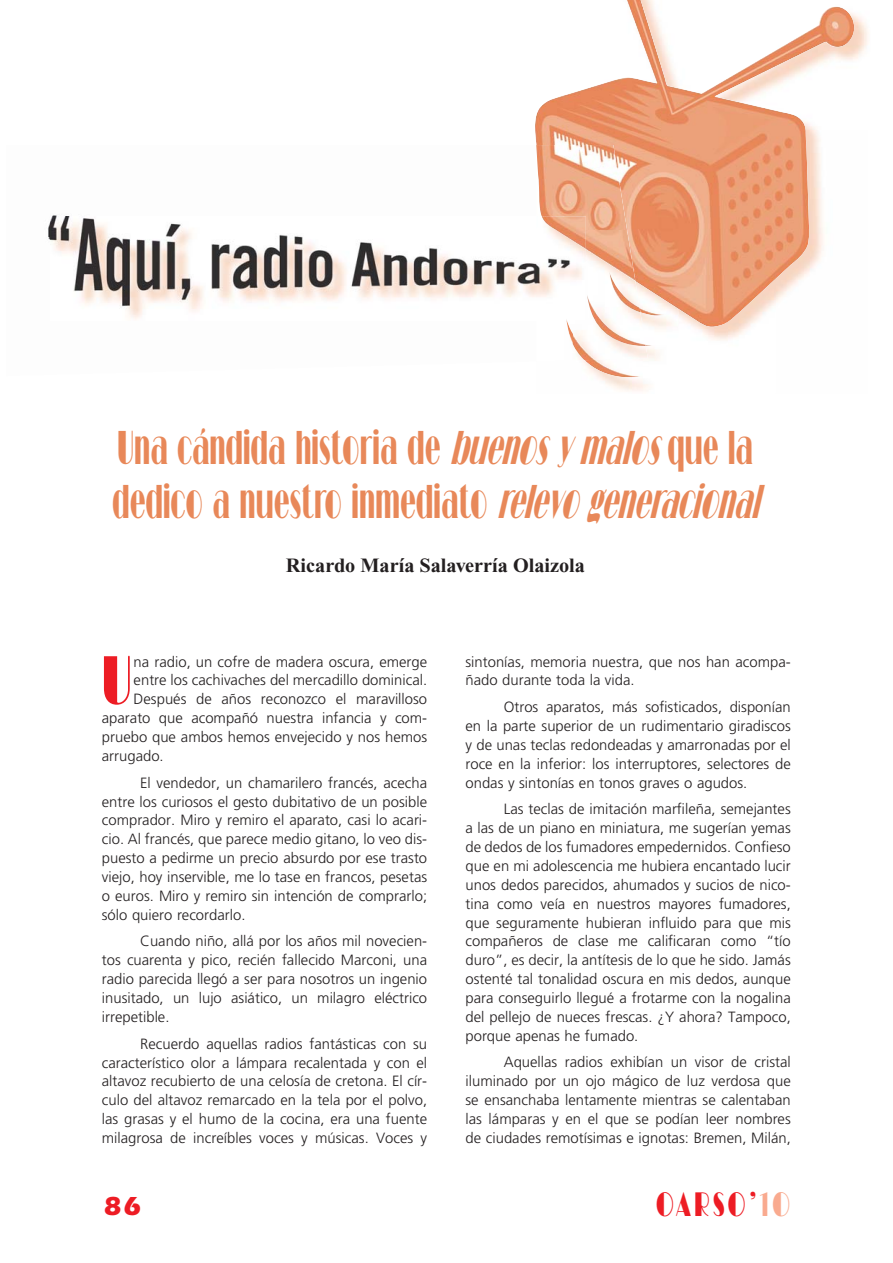
<style>
.page{position:relative;width:893px;height:1263px;background:#fff}
.page>*{position:absolute;margin:0;border:0;box-sizing:border-box;transform-origin:0 0}
.t1{font:68.7px "Ritz FLF Cond";color:#ed1c24}
.t2{font:47.25px/54px "Ritz FLF Cond";letter-spacing:.005em;color:#e88859;scale:.8 1}
.t3{font:33.75px "Ritz FLF Cond";letter-spacing:.1em;color:#ed1c24}
.t4{font:700 27px "Itc Eras";color:#ed1c24}
.t5{font:700 20.25px "Times New Roman";color:#231f20}
.t6{font:300 14.85px/18.9px "Frutiger";color:#231f20;text-align:justify}
.s1{font-style:italic}
.s2{color:#f9aa8f}
</style>
<div class="page">
<img style="left:857px;top:16px;width:12px;height:43px">
<img style="left:535px;top:0;width:322px;height:377px">
<img style="left:536px;top:146px;width:112px;height:216px">
<img style="left:536px;top:145px;width:92px;height:86px">
<img style="left:573px;top:231px;width:73px;height:129px">
<img style="left:566px;top:321px;width:7px;height:24px">
<img style="left:50px;top:216px;width:492px;height:105px">
<img style="left:542px;top:216px;width:44px;height:105px">
<h2 class="t2" style="left:113px;top:423px;width:820px">Una cándida historia de <span class="s1">buenosymalos</span>que la dedico a nuestro inmediato <span class="s1">relevo generacional</span></h2>
<h3 class="t5" style="left:286px;top:558px;width:300px">Ricardo María Salaverría Olaizola</h3>
<h1 class="t1" style="left:102px;top:654px;width:31px">U</h1>
<p class="t6" style="left:134px;top:653px;width:295px">na radio, un cofre de madera oscura, emerge</p>
<p class="t6" style="left:134px;top:672px;width:295px">entre los cachivaches del mercadillo dominical.</p>
<p class="t6" style="left:134px;top:691px;width:295px">Después de años reconozco el maravilloso</p>
<p class="t6" style="left:102px;top:710px;width:327px">aparato que acompañó nuestra infancia y com-</p>
<p class="t6" style="left:102px;top:729px;width:327px">pruebo que ambos hemos envejecido y nos hemos</p>
<p class="t6" style="left:102px;top:748px;width:63px">arrugado.</p>
<p class="t6" style="left:102px;top:774px;width:327px;text-indent:38px">El vendedor, un chamarilero francés, acecha entre los curiosos el gesto dubitativo de un posible comprador. Miro y remiro el aparato, casi lo acari&shy;cio. Al francés, que parece medio gitano, lo veo dis&shy;puesto a pedirme un precio absurdo por ese trasto viejo, hoy inservible, me lo tase en francos, pesetas o euros. Miro y remiro sin intención de comprarlo; sólo quiero recordarlo.</p>
<p class="t6" style="left:102px;top:933px;width:327px;text-indent:38px">Cuando niño, allá por los años mil novecien&shy;tos cuarenta y pico, recién fallecido Marconi, una radio parecida llegó a ser para nosotros un ingenio inusitado, un lujo asiático, un milagro eléctrico irrepetible.</p>
<p class="t6" style="left:102px;top:1035px;width:327px;text-indent:38px">Recuerdo aquellas radios fantásticas con su característico olor a lámpara recalentada y con el altavoz recubierto de una celosía de cretona. El cír&shy;culo del altavoz remarcado en la tela por el polvo, las grasas y el humo de la cocina, era una fuente milagrosa de increíbles voces y músicas. Voces y</p>
<p class="t6" style="left:465px;top:653px;width:327px">sintonías, memoria nuestra, que nos han acompa&shy;ñado durante toda la vida.</p>
<p class="t6" style="left:465px;top:699px;width:327px;text-indent:38px">Otros aparatos, más sofisticados, disponían en la parte superior de un rudimentario giradiscos y de unas teclas redondeadas y amarronadas por el roce en la inferior: los interruptores, selectores de ondas y sintonías en tonos graves o agudos.</p>
<p class="t6" style="left:465px;top:801px;width:327px;text-indent:38px">Las teclas de imitación marfileña, semejantes a las de un piano en miniatura, me sugerían yemas de dedos de los fumadores empedernidos. Confieso que en mi adolescencia me hubiera encantado lucir unos dedos parecidos, ahumados y sucios de nico&shy;tina como veía en nuestros mayores fumadores, que seguramente hubieran influido para que mis compañeros de clase me calificaran como “tío duro”, es decir, la antítesis de lo que he sido. Jamás ostenté tal tonalidad oscura en mis dedos, aunque para conseguirlo llegué a frotarme con la nogalina del pellejo de nueces frescas. ¿Y ahora? Tampoco, porque apenas he fumado.</p>
<p class="t6" style="left:465px;top:1054px;width:327px;text-indent:38px">Aquellas radios exhibían un visor de cristal iluminado por un ojo mágico de luz verdosa que se ensanchaba lentamente mientras se calentaban las lámparas y en el que se podían leer nombres de ciudades remotísimas e ignotas: Bremen, Milán,</p>
<h3 class="t4" style="left:103px;top:1197px;width:40px">86</h3>
<h3 class="t3" style="left:656px;top:1192px;width:135px">OARSO’<span class="s2">10</span></h3>
</div>
